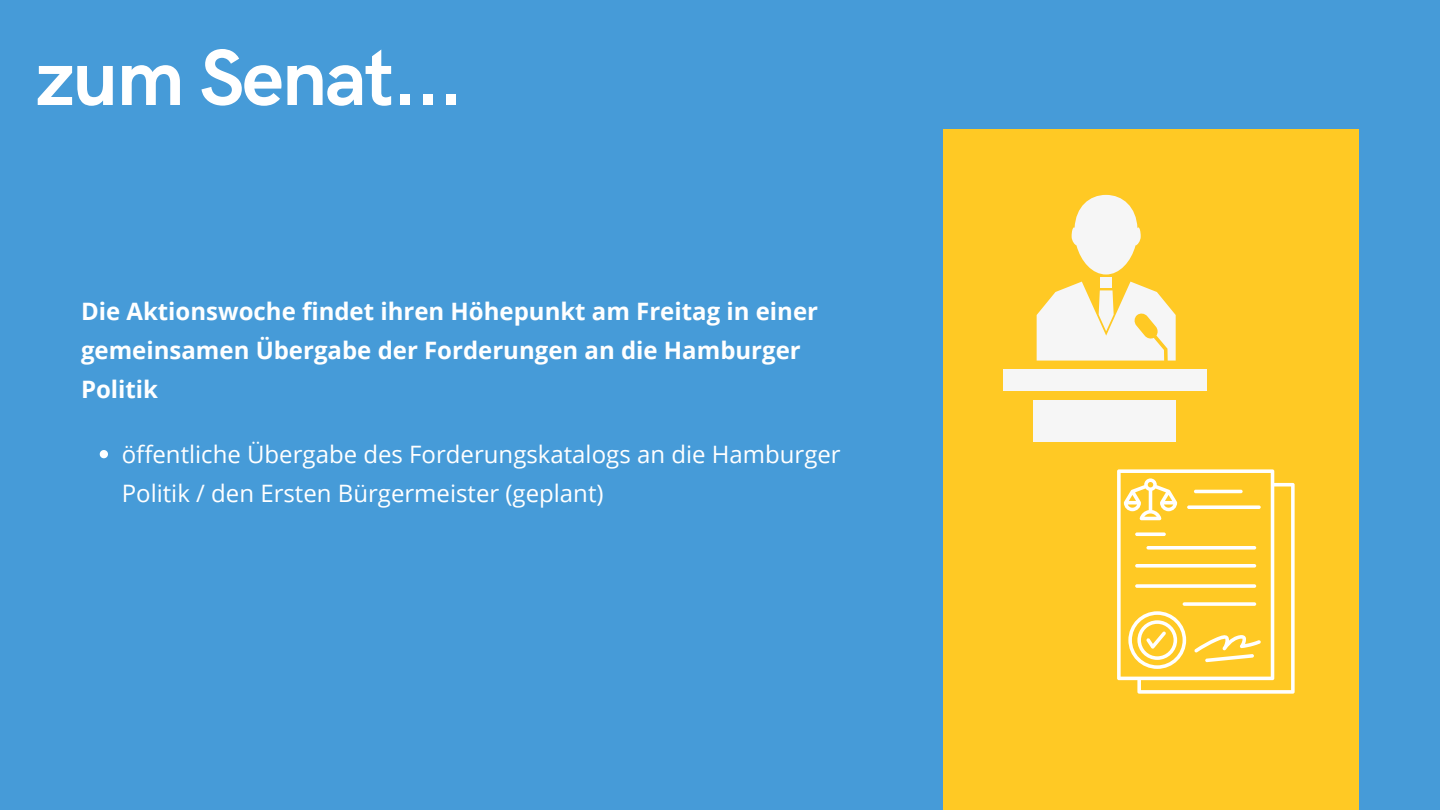
<style>
.page{position:relative;width:1440px;height:810px;background:#469bd8}
.page>*{position:absolute;margin:0;border:0;box-sizing:border-box;transform-origin:0 0}
.t1{font:700 80px "HK Grotesk";letter-spacing:-.025em;color:#fff}
.t2{font:700 24px/39px "Open Sans";color:#fff}
.t3{font:24px/39px "Open Sans";color:#fff}
</style>
<div class="page">
<div style="left:943px;top:129px;width:416px;height:681px;background:#ffc924"></div>
<div style="left:1101px;top:277px;width:11px;height:11px;background:#f6f6f6"></div>
<div style="left:1003px;top:369px;width:203px;height:22px;background:#f6f6f6"></div>
<div style="left:1033px;top:400px;width:143px;height:42px;background:#f6f6f6"></div>
<svg style="left:1037px;top:282px;width:139px;height:79px"></svg>
<svg style="left:1072px;top:195px;width:69px;height:80px"></svg>
<svg style="left:1117px;top:469px;width:178px;height:225px"></svg>
<svg style="left:100px;top:450px;width:8px;height:8px"></svg>
<p class="t1" style="left:36px;top:33px;width:430px">zum Senat...</p>
<p class="t2" style="left:81px;top:291px;width:739px">Die Aktionswoche findet ihren Höhepunkt am Freitag in einer gemeinsamen Übergabe der Forderungen an die Hamburger<br>Politik</p>
<p class="t3" style="left:122px;top:434px;width:720px">öffentliche Übergabe des Forderungskatalogs an die Hamburger<br>Politik / den Ersten Bürgermeister (geplant)</p>
</div>
